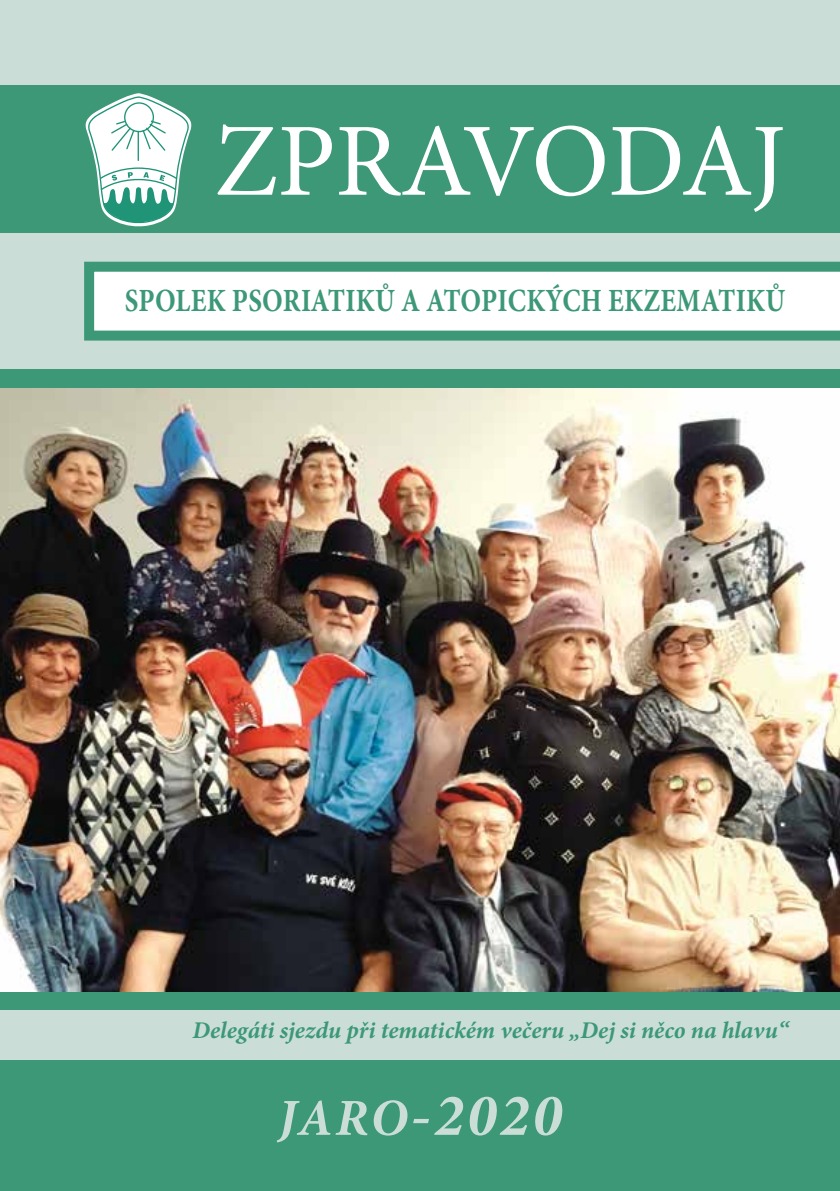
<style>
.page{position:relative;width:840px;height:1191px;background:#fff}
.page>*{position:absolute;margin:0;border:0;box-sizing:border-box;transform-origin:0 0}
.t1{font:104px "Minion Pro";letter-spacing:-.015em;color:#fff}
.t2{font:italic 700 60px "Minion Pro";color:#caded7}
.t3{font:700 32.4px "Minion Pro";letter-spacing:.01em;color:#3c9877;scale:.83 1}
.t4{font:italic 700 24px "Minion Pro";color:#3c9877}
.s1{font-size:52px}
</style>
<div class="page">
<div style="left:0;top:0;width:839px;height:1191px;background:#caded7"></div>
<div style="left:0;top:86px;width:839px;height:147px;background:#3c9877"></div>
<div style="left:0;top:1060px;width:839px;height:131px;background:#3c9877"></div>
<svg style="left:84px;top:262px;width:755px;height:78px;background:#cde4dc"></svg>
<div style="left:0;top:369px;width:839px;height:640px;background:#3c9877"></div>
<img style="left:0;top:388px;width:839px;height:603px">
<svg style="left:85px;top:93px;width:107px;height:134px"></svg>
<h1 class="t1" style="left:214px;top:92px;width:572px">ZPRAVODAJ</h1>
<h3 class="t3" style="left:125px;top:277px;width:796px">SPOLEK PSORIATIKŮ A ATOPICKÝCH EKZEMATIKŮ</h3>
<p class="t4" style="left:192px;top:1013px;width:597px">Delegáti sjezdu při tematickém večeru „Dej si něco na hlavu“</p>
<h2 class="t2" style="left:278px;top:1072px;width:285px"><span class="s1">JARO</span>-2020</h2>
</div>
